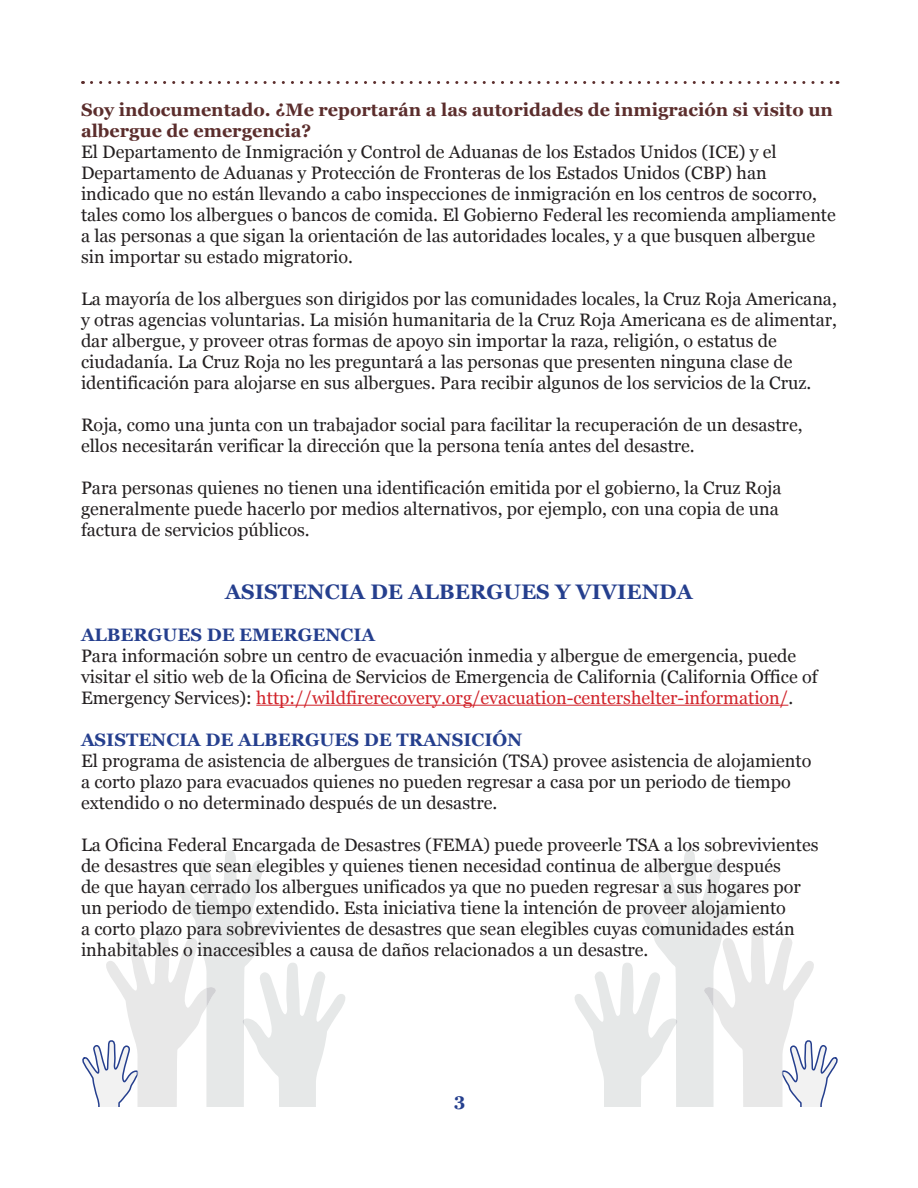
<style>
.page{position:relative;width:918px;height:1188px;background:#fff}
.page>*{position:absolute;margin:0;border:0;box-sizing:border-box;transform-origin:0 0}
.t1{font:700 21px "Georgia";color:#253f8e}
.t2{font:18px/21px "Georgia";color:#231f20}
.t3{font:700 18px/21px "Georgia";color:#5b2d2c}
.t4{font:700 18px "Georgia";color:#253f8e}
.s1{color:#d1232a}
</style>
<div class="page">
<svg style="left:82px;top:850px;width:263px;height:257px"></svg>
<svg style="left:574px;top:850px;width:264px;height:257px"></svg>
<hr style="left:256px;top:705px;width:532px;height:1px;background:#d1232a">
<svg style="left:91px;top:81px;width:747px;height:3px"></svg>
<p class="t3" style="left:81px;top:99px;width:754px">Soy indocumentado. ¿Me reportarán a las autoridades de inmigración si visito un albergue de emergencia?</p>
<p class="t2" style="left:81px;top:141px;width:756px">El Departamento de Inmigración y Control de Aduanas de los Estados Unidos (ICE) y el Departamento de Aduanas y Protección de Fronteras de los Estados Unidos (CBP) han indicado que no están llevando a cabo inspecciones de inmigración en los centros de socorro, tales como los albergues o bancos de comida. El Gobierno Federal les recomienda ampliamente a las personas a que sigan la orientación de las autoridades locales, y a que busquen albergue sin importar su estado migratorio.</p>
<p class="t2" style="left:81px;top:288px;width:758px">La mayoría de los albergues son dirigidos por las comunidades locales, la Cruz Roja Americana, y otras agencias voluntarias. La misión humanitaria de la Cruz Roja Americana es de alimentar, dar albergue, y proveer otras formas de apoyo sin importar la raza, religión, o estatus de ciudadanía. La Cruz Roja no les preguntará a las personas que presenten ninguna clase de identificación para alojarse en sus albergues. Para recibir algunos de los servicios de la Cruz.</p>
<p class="t2" style="left:81px;top:414px;width:723px">Roja, como una junta con un trabajador social para facilitar la recuperación de un desastre, ellos necesitarán verificar la dirección que la persona tenía antes del desastre.</p>
<p class="t2" style="left:81px;top:477px;width:702px">Para personas quienes no tienen una identificación emitida por el gobierno, la Cruz Roja generalmente puede hacerlo por medios alternativos, por ejemplo, con una copia de una factura de servicios públicos.</p>
<p class="t1" style="left:225px;top:578px;width:469px">ASISTENCIA DE ALBERGUES Y VIVIENDA</p>
<p class="t4" style="left:81px;top:623px;width:296px">ALBERGUES DE EMERGENCIA</p>
<p class="t2" style="left:81px;top:645px;width:738px">Para información sobre un centro de evacuación inmedia y albergue de emergencia, puede visitar el sitio web de la Oficina de Servicios de Emergencia de California (California Office of<br>Emergency Services): <span class="s1">http://wildfirerecovery.org/evacuation-centershelter-information/</span>.</p>
<p class="t4" style="left:81px;top:728px;width:443px">ASISTENCIA DE ALBERGUES DE TRANSICIÓN</p>
<p class="t2" style="left:81px;top:750px;width:732px">El programa de asistencia de albergues de transición (TSA) provee asistencia de alojamiento a corto plazo para evacuados quienes no pueden regresar a casa por un periodo de tiempo extendido o no determinado después de un desastre.</p>
<p class="t2" style="left:81px;top:834px;width:739px">La Oficina Federal Encargada de Desastres (FEMA) puede proveerle TSA a los sobrevivientes de desastres que sean elegibles y quienes tienen necesidad continua de albergue después<br>de que hayan cerrado los albergues unificados ya que no pueden regresar a sus hogares por un periodo de tiempo extendido. Esta iniciativa tiene la intención de proveer alojamiento<br>a corto plazo para sobrevivientes de desastres que sean elegibles cuyas comunidades están inhabitables o inaccesibles a causa de daños relacionados a un desastre.</p>
<p class="t4" style="left:454px;top:1088px;width:13px">3</p>
</div>
